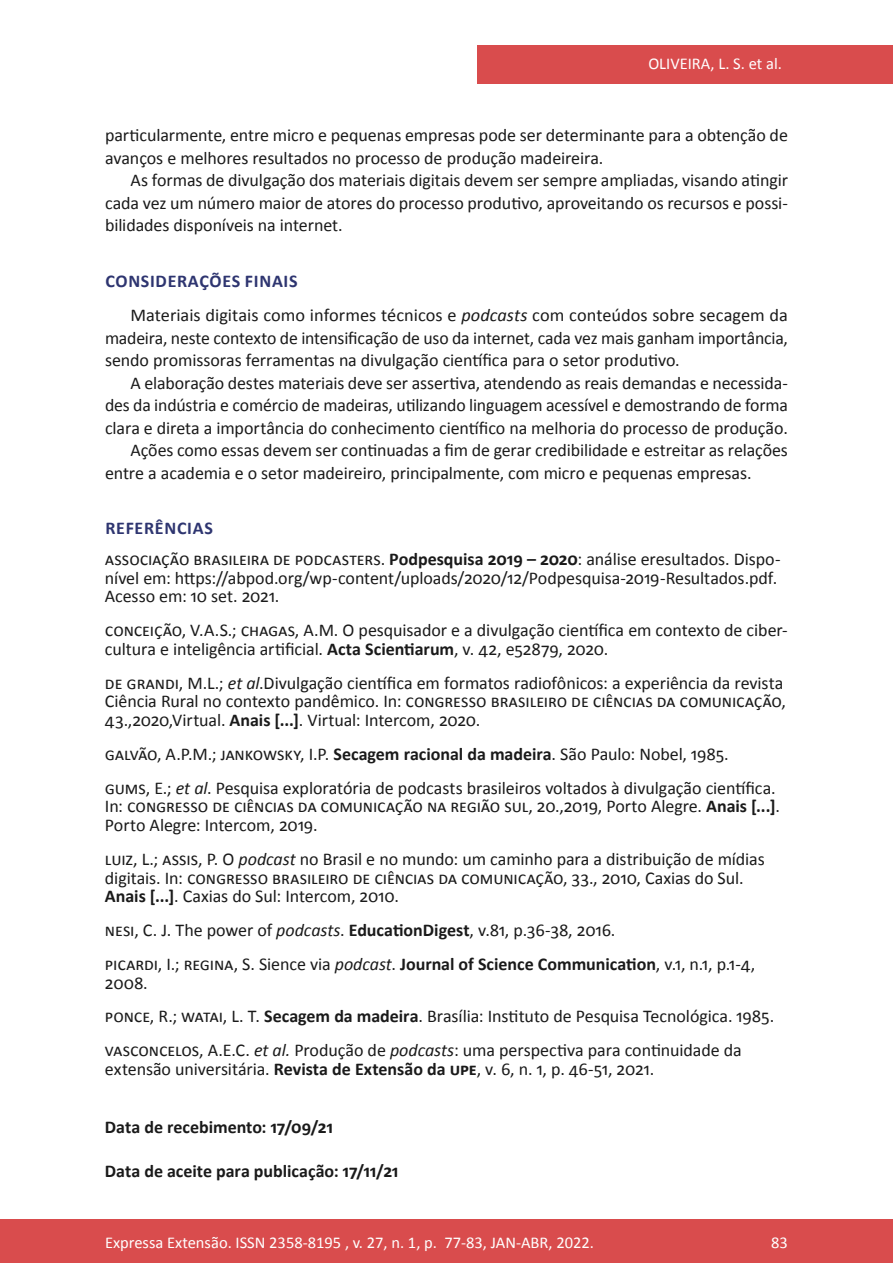
<style>
.page{position:relative;width:893px;height:1263px;background:#fff}
.page>*{position:absolute;margin:0;border:0;box-sizing:border-box;transform-origin:0 0}
.t1{font:18px/18.8px "Calibri";letter-spacing:-.005em;color:#1a1a1a}
.t2{font:700 18px "Calibri";color:#1a1a1a}
.t3{font:16.5px "Calibri";color:#fff}
.s1{font-weight:700;color:#2e3570}
.s2{font-style:italic}
.s3{font-weight:700}
</style>
<div class="page">
<div style="left:477px;top:45px;width:416px;height:39px;background:#d94c4d"></div>
<div style="left:0;top:1219px;width:893px;height:44px;background:#d94c4d"></div>
<p class="t3" style="left:648px;top:53px;width:135px">OLIVEIRA, L. S. et al.</p>
<p class="t1" style="left:105px;top:124px;width:684px;line-height:22.5px">particularmente, entre micro e pequenas empresas pode ser determinante para a obtenção de avanços e melhores resultados no processo de produção madeireira.</p>
<p class="t1" style="left:105px;top:169px;width:684px;line-height:22.5px;text-align:justify;text-indent:26px">As formas de divulgação dos materiais digitais devem ser sempre ampliadas, visando atingir cada vez um número maior de atores do processo produtivo, aproveitando os recursos e possi&shy;bilidades disponíveis na internet.</p>
<p class="t1" style="left:130px;top:263px;width:659px;line-height:34.5px;text-indent:-25px"><span class="s1">CONSIDERAÇÕES FINAIS<br></span>Materiais digitais como informes técnicos e <span class="s2">podcasts</span> com conteúdos sobre secagem da</p>
<p class="t1" style="left:105px;top:326px;width:684px;line-height:22.5px">madeira, neste contexto de intensificação de uso da internet, cada vez mais ganham importância, sendo promissoras ferramentas na divulgação científica para o setor produtivo.</p>
<p class="t1" style="left:130px;top:373px;width:659px">A elaboração destes materiais deve ser assertiva, atendendo as reais demandas e necessida-</p>
<p class="t1" style="left:105px;top:396px;width:684px">des da indústria e comércio de madeiras, utilizando linguagem acessível e demostrando de forma</p>
<p class="t1" style="left:105px;top:418px;width:684px">clara e direta a importância do conhecimento científico na melhoria do processo de produção.</p>
<p class="t1" style="left:130px;top:441px;width:659px">Ações como essas devem ser continuadas a fim de gerar credibilidade e estreitar as relações</p>
<p class="t1" style="left:105px;top:463px;width:648px">entre a academia e o setor madeireiro, principalmente, com micro e pequenas empresas.</p>
<p class="t1" style="left:105px;top:513px;width:677px;line-height:30.8px"><span class="s1">REFERÊNCIAS<br></span>ASSOCIAÇÃO BRASILEIRA DE PODCASTERS. <span class="s3">Podpesquisa 2019 – 2020</span>: análise eresultados. Dispo-</p>
<p class="t1" style="left:105px;top:568px;width:674px">nível em: https://abpod.org/wp-content/uploads/2020/12/Podpesquisa-2019-Resultados.pdf.<br>Acesso em: 10 set. 2021.</p>
<p class="t1" style="left:105px;top:621px;width:684px">CONCEIÇÃO, V.A.S.; CHAGAS, A.M. O pesquisador e a divulgação científica em contexto de ciber&shy;cultura e inteligência artificial. <span class="s3">Acta Scientiarum</span>, v. 42, e52879, 2020.</p>
<p class="t1" style="left:105px;top:673px;width:682px">DE GRANDI, M.L.; <span class="s2">et al</span>.Divulgação científica em formatos radiofônicos: a experiência da revista<br>Ciência Rural no contexto pandêmico. In: CONGRESSO BRASILEIRO DE CIÊNCIAS DA COMUNICAÇÃO,<br>43.,2020,Virtual. <span class="s3">Anais [...]</span>. Virtual: Intercom, 2020.</p>
<p class="t1" style="left:105px;top:737px;width:672px;line-height:33.8px">GALVÃO, A.P.M.; JANKOWSKY, I.P. <span class="s3">Secagem racional da madeira</span>. São Paulo: Nobel, 1985.<br>GUMS, E.; <span class="s2">et al</span>. Pesquisa exploratória de podcasts brasileiros voltados à divulgação científica.</p>
<p class="t1" style="left:105px;top:797px;width:676px">In: CONGRESSO DE CIÊNCIAS DA COMUNICAÇÃO NA REGIÃO SUL, 20.,2019, Porto Alegre. <span class="s3">Anais [...]</span>.<br>Porto Alegre: Intercom, 2019.</p>
<p class="t1" style="left:105px;top:849px;width:661px">LUIZ, L.; ASSIS, P. O <span class="s2">podcast</span> no Brasil e no mundo: um caminho para a distribuição de mídias digitais. In: CONGRESSO BRASILEIRO DE CIÊNCIAS DA COMUNICAÇÃO, 33., 2010, Caxias do Sul.<br><span class="s3">Anais [...]</span>. Caxias do Sul: Intercom, 2010.</p>
<p class="t1" style="left:105px;top:913px;width:652px;line-height:33.8px">NESI, C. J. The power of <span class="s2">podcasts</span>. <span class="s3">EducationDigest</span>, v.81, p.36-38, 2016.<br>PICARDI, I.; REGINA, S. Sience via <span class="s2">podcast</span>. <span class="s3">Journal of Science Communication</span>, v.1, n.1, p.1-4,</p>
<p class="t1" style="left:105px;top:966px;width:671px;line-height:33.8px">2008.<br>PONCE, R.; WATAI, L. T. <span class="s3">Secagem da madeira</span>. Brasília: Instituto de Pesquisa Tecnológica. 1985.<br>VASCONCELOS, A.E.C. <span class="s2">et al.</span> Produção de <span class="s2">podcasts</span>: uma perspectiva para continuidade da</p>
<p class="t1" style="left:105px;top:1060px;width:551px">extensão universitária. <span class="s3">Revista de Extensão da UPE</span>, v. 6, n. 1, p. 46-51, 2021.</p>
<p class="t2" style="left:105px;top:1115px;width:230px">Data de recebimento: 17/09/21</p>
<p class="t2" style="left:105px;top:1159px;width:295px">Data de aceite para publicação: 17/11/21</p>
<p class="t3" style="left:105px;top:1231px;width:491px">Expressa Extensão. ISSN 2358-8195 , v. 27, n. 1, p. 77-83, JAN-ABR, 2022.</p>
<p class="t3" style="left:771px;top:1231px;width:18px">83</p>
</div>
